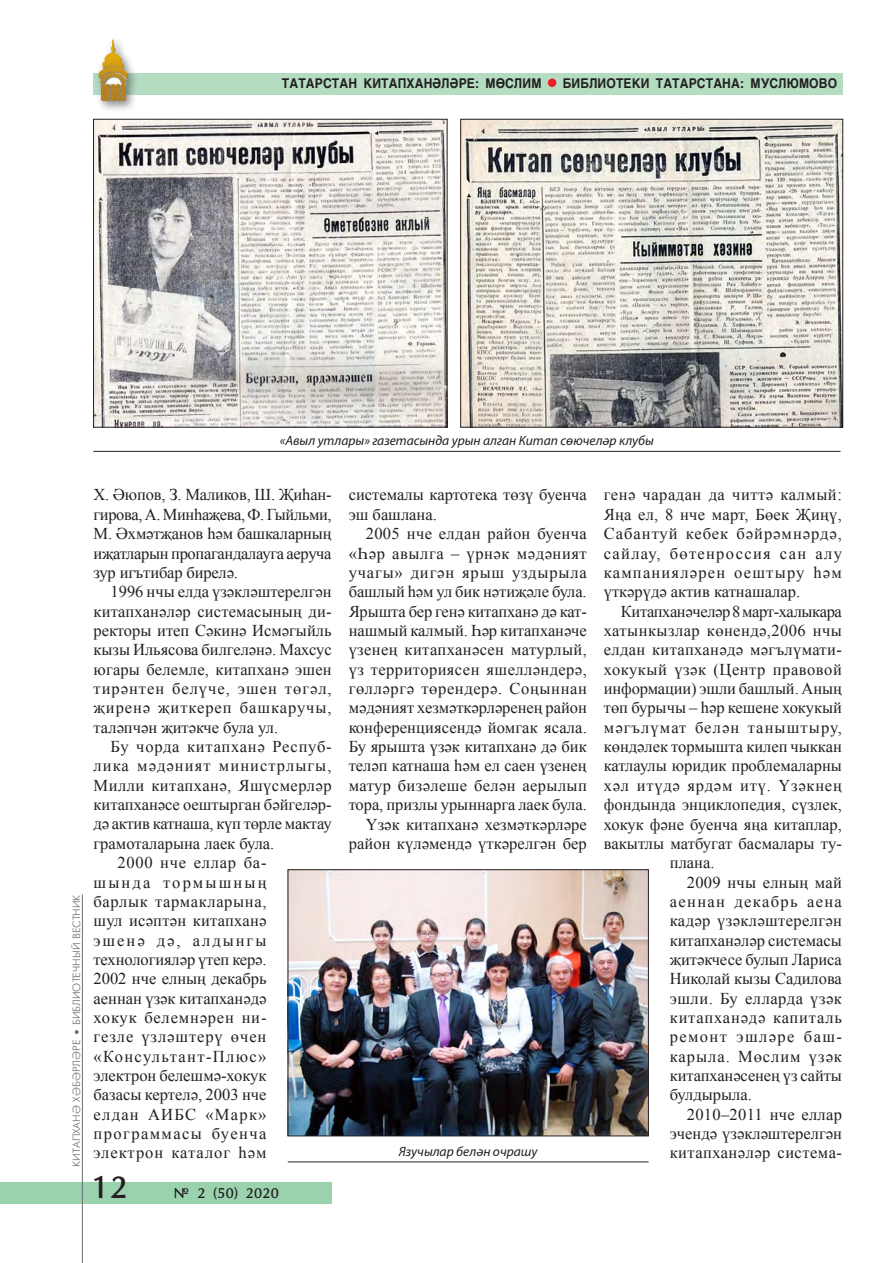
<style>
.page{position:relative;width:893px;height:1263px;background:#fff}
.page>*{position:absolute;margin:0;border:0;box-sizing:border-box;transform-origin:0 0}
.t1{font:700 33px "TT Optima";color:#231f20}
._5_текст{font:16.5px/19.4px "Times New Roman";color:#231f20;text-align:justify}
._5_текст-2{font:16.5px "Times New Roman";letter-spacing:-.02em;color:#231f20}
._5_текст-3{font:16.5px "Times New Roman";letter-spacing:.02em;color:#231f20}
._5_текст-4{font:16.5px "Times New Roman";letter-spacing:.025em;color:#231f20}
._5_текст-5{font:16.5px "Times New Roman";letter-spacing:.035em;color:#231f20}
._5_текст-6{font:16.5px "Times New Roman";letter-spacing:.065em;color:#231f20}
._5_текст-7{font:16.5px "Times New Roman";letter-spacing:.045em;color:#231f20}
.t2{font:700 15px "TT Optima";color:#231f20}
._5_Фото_подпись{font:italic 13.5px "TT Myriad";color:#231f20}
._5_Рубрика{font:700 13.5px "TT Helvetica";letter-spacing:.01em;color:#231f20;scale:.9 1}
.t3{font:10.5px "TT Futuris";color:#6c6d70}
</style>
<div class="page">
<div style="left:0;top:1182px;width:332px;height:21px;background:#9ad2ae"></div>
<hr style="left:82px;top:894px;width:1px;height:369px;background:#6c6d70">
<svg style="left:75px;top:1030px;width:4px;height:4px"></svg>
<img style="left:95px;top:121px;width:350px;height:304px">
<div style="left:93px;top:119px;width:354px;height:308px;border:1px solid #231f20"></div>
<img style="left:462px;top:121px;width:379px;height:304px">
<div style="left:460px;top:119px;width:383px;height:308px;border:1px solid #231f20"></div>
<hr style="left:93px;top:451px;width:747px;height:1px;background:#231f20">
<img style="left:290px;top:871px;width:357px;height:263px">
<div style="left:288px;top:869px;width:361px;height:267px;border:1px solid #231f20"></div>
<hr style="left:288px;top:1161px;width:361px;height:1px;background:#231f20">
<div style="left:94px;top:73px;width:749px;height:21px;background:#b3dcc0"></div>
<div style="left:548px;top:79px;width:8px;height:8px;background:#ee1d23;border-radius:50%"></div>
<div style="left:94px;top:35px;width:45px;height:78px;background:#231f20;opacity:.5"></div>
<img style="left:98px;top:39px;width:32px;height:63px">
<p class="_5_Рубрика" style="left:282px;top:76px;width:290px">ТАТАРСТАН КИТАПХАНӘЛӘРЕ: МӨСЛИМ</p>
<p class="_5_Рубрика" style="left:563px;top:76px;width:306px">БИБЛИОТЕКИ ТАТАРСТАНА: МУСЛЮМОВО</p>
<p class="_5_Фото_подпись" style="left:280px;top:434px;width:376px">«Авыл утлары» газетасында урын алган Китап сөючеләр клубы</p>
<p class="t3" style="left:71px;top:1025px;width:132px;rotate:-90deg">БИБЛИОТЕЧНЫЙ ВЕСТНИК</p>
<p class="t3" style="left:71px;top:1167px;width:128px;rotate:-90deg">КИТАПХАНӘ ХӘБӘРЛӘРЕ</p>
<p class="_5_текст" style="left:94px;top:485px;width:240px">Х. Әюпов, З. Маликов, Ш. Җиһан&shy;гирова, А. Минһаҗева, Ф. Гыйльми, М. Әхмәтҗанов һәм башкаларның иҗатларын пропагандалауга аеруча зур игътибар бирелә.</p>
<p class="_5_текст" style="left:94px;top:582px;width:240px;text-indent:17px">1996 нчы елда үзәкләштерелгән китапханәләр системасының ди&shy;ректоры итеп Сәкинә Исмәгыйль кызы Ильясова билгеләнә. Махсус югары белемле, китапханә эшен тирәнтен белүче, эшен төгәл, җиренә җиткереп башкаручы, таләпчән җитәкче була ул.</p>
<p class="_5_текст" style="left:94px;top:737px;width:240px;text-indent:17px">Бу чорда китапханә Респуб&shy;лика мәдәният министрлыгы, Милли китапханә, Яшүсмерләр китапханәсе оештырган бәйгеләр&shy;дә актив катнаша, күп төрле мактау грамоталарына лаек була.</p>
<p class="_5_текст" style="left:94px;top:853px;width:175px;text-indent:24px">2000 нче еллар ба&shy;шында тормышның барлык тармакларына, шул исәптән китапханә эшенә дә, алдынгы технологияләр үтеп керә.<br>2002 нче елның декабрь аеннан үзәк китапханәдә хокук белемнәрен ни&shy;гезле үзләштерү өчен «Консультант-Плюс» электрон белешмә-хокук базасы кертелә, 2003 нче елдан АИБС «Марк» программасы буенча электрон каталог hәм</p>
<h1 class="t1" style="left:92px;top:1170px;width:38px">12</h1>
<p class="t2" style="left:174px;top:1185px;width:107px">№ 2 (50) 2020</p>
<p class="_5_текст" style="left:349px;top:485px;width:240px">системалы картотека төзү буенча эш башлана.</p>
<p class="_5_текст" style="left:349px;top:524px;width:240px;text-indent:17px">2005 нче елдан район буенча «Һәр авылга – үрнәк мәдәният учагы» дигән ярыш уздырыла башлый һәм ул бик нәтиҗәле була.<br>Ярышта бер генә китапханә дә кат&shy;нашмый калмый. Һәр китапханәче үзенең китапханәсен матурлый, үз территориясен яшелләндерә, гөлләргә төрендерә. Соңыннан мәдәният хезмәткәрләренең район конференциясендә йомгак ясала.<br>Бу ярышта үзәк китапханә дә бик теләп катнаша һәм ел саен үзенең матур бизәлеше белән аерылып тора, призлы урыннарга лаек була.</p>
<p class="_5_текст" style="left:349px;top:814px;width:240px;text-align:right">Үзәк китапханә хезмәткәрләре район күләмендә үткәрелгән бер</p>
<p class="_5_Фото_подпись" style="left:399px;top:1145px;width:140px">Язучылар белән очрашу</p>
<p class="_5_текст" style="left:604px;top:485px;width:240px">генә чарадан да читтә калмый:<br>Яңа ел, 8 нче март, Бөек Җиңү, Сабантуй кебек бәйрәмнәрдә, сайлау, бөтенроссия сан алу кампанияләрен оештыру һәм үткәрүдә актив катнашалар.</p>
<p class="_5_текст-2" style="left:621px;top:600px;width:223px">Китапханәчеләр 8 март-халыкара</p>
<p class="_5_текст-4" style="left:604px;top:619px;width:240px">хатынкызлар көнендә,2006 нчы</p>
<p class="_5_текст-3" style="left:604px;top:639px;width:240px">елдан китапханәдә мәгълүмати-</p>
<p class="_5_текст-5" style="left:604px;top:658px;width:239px">хокукый үзәк (Центр правовой</p>
<p class="_5_текст" style="left:604px;top:679px;width:240px">информации) эшли башлый. Аның</p>
<p class="_5_текст" style="left:604px;top:698px;width:240px">төп бурычы – hәр кешене хокукый</p>
<p class="_5_текст-6" style="left:604px;top:716px;width:240px">мәгълүмат белән таныштыру,</p>
<p class="_5_текст" style="left:604px;top:737px;width:240px">көндәлек тормышта килеп чыккан</p>
<p class="_5_текст" style="left:604px;top:756px;width:240px">катлаулы юридик проблемаларны</p>
<p class="_5_текст-7" style="left:604px;top:774px;width:240px">хәл итүдә ярдәм итү. Үзәкнең</p>
<p class="_5_текст" style="left:604px;top:795px;width:240px">фондында энциклопедия, сүзлек,</p>
<p class="_5_текст" style="left:604px;top:814px;width:240px">хокук фәне буенча яңа китаплар,</p>
<p class="_5_текст" style="left:604px;top:833px;width:240px">вакытлы матбугат басмалары ту-</p>
<p class="_5_текст" style="left:670px;top:853px;width:46px">плана.</p>
<p class="_5_текст" style="left:670px;top:872px;width:174px;text-indent:17px">2009 нчы елның май аеннан декабрь аена кадәр үзәкләштерелгән китапханәләр системасы җитәкчесе булып Лариса Николай кызы Садилова эшли. Бу елларда үзәк китапханәдә капиталь ремонт эшләре баш&shy;карыла. Мөслим үзәк китапханәсенең үз сайты булдырыла.</p>
<p class="_5_текст" style="left:670px;top:1104px;width:174px;text-indent:17px">2010–2011 нче еллар эчендә үзәкләштерелгән китапханәләр система-</p>
</div>
